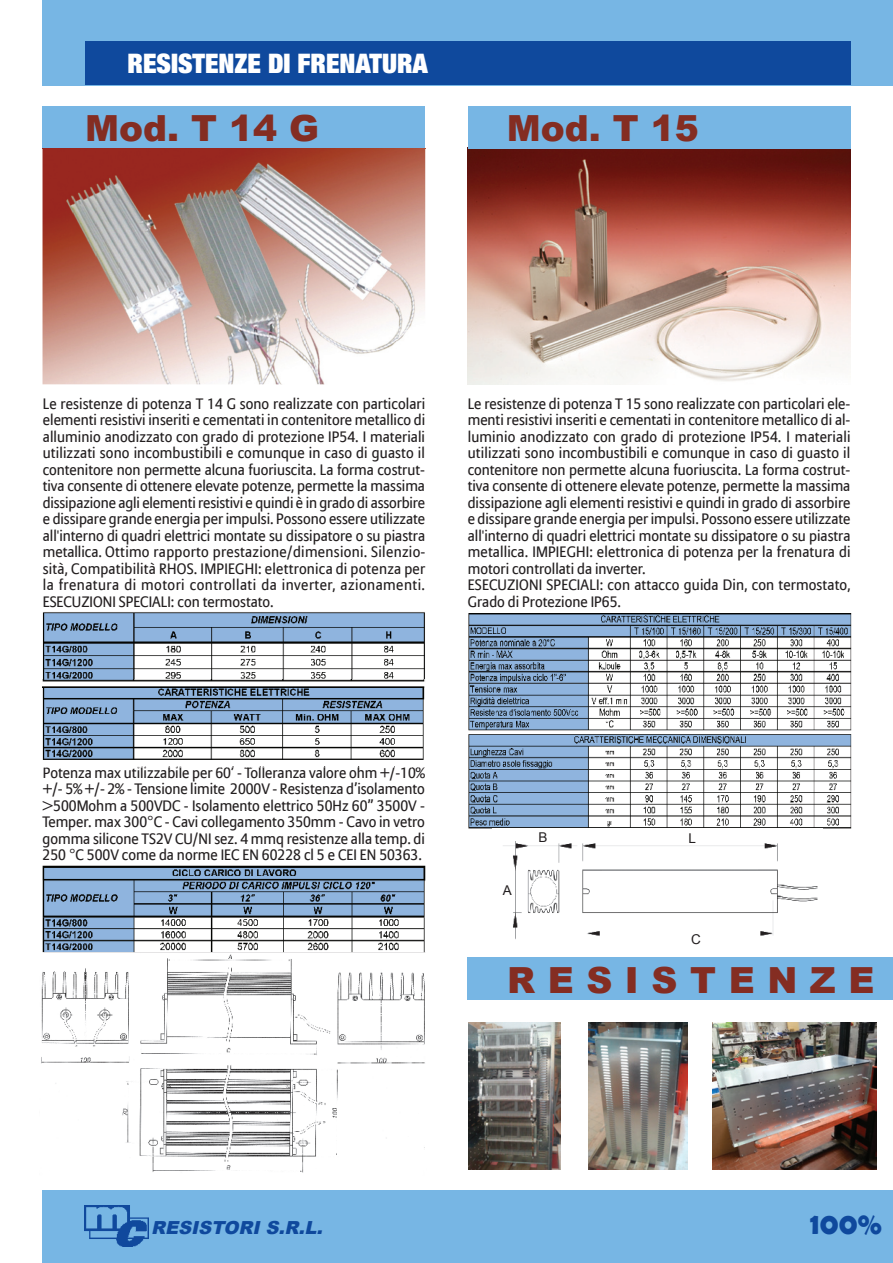
<style>
.page{position:relative;width:893px;height:1263px;background:#fff}
.page>*{position:absolute;margin:0;border:0;box-sizing:border-box;transform-origin:0 0}
.t1{font:900 36px "Arial";letter-spacing:.35em;color:#842d22}
.t2{font:700 30px "Berlin Sans FB Demi";color:#0f499d}
.t3{font:900 condensed 27px "Helvetica Neue LT Std";color:#fff}
.t4{font:italic 900 18px "Arial";color:#0f499d}
.t5{font:15px/16.5px "Allianz Sans";color:#231f20;text-align:justify}
.t6{font:13.5px "Arial";color:#231f20}
</style>
<div class="page">
<div style="left:43px;top:0;width:850px;height:85px;background:#77b6e4"></div>
<div style="left:85px;top:42px;width:765px;height:43px;background:#0f499d"></div>
<div style="left:43px;top:106px;width:382px;height:43px;background:#77b6e4"></div>
<img style="left:43px;top:149px;width:382px;height:235px">
<img style="left:468px;top:149px;width:382px;height:235px">
<div style="left:468px;top:106px;width:382px;height:43px;background:#77b6e4"></div>
<div style="left:43px;top:1191px;width:850px;height:72px;background:#77b6e4"></div>
<img style="left:43px;top:612px;width:382px;height:75px">
<img style="left:468px;top:613px;width:384px;height:216px">
<img style="left:41px;top:954px;width:384px;height:219px">
<img style="left:493px;top:828px;width:330px;height:112px">
<img style="left:43px;top:687px;width:381px;height:80px">
<img style="left:43px;top:680px;width:381px;height:7px">
<img style="left:43px;top:866px;width:382px;height:87px">
<div style="left:468px;top:957px;width:425px;height:43px;background:#77b6e4"></div>
<img style="left:712px;top:1022px;width:165px;height:147px">
<img style="left:588px;top:1022px;width:100px;height:147px">
<img style="left:469px;top:1022px;width:92px;height:147px">
<img style="left:85px;top:1206px;width:63px;height:41px">
<div style="left:688px;top:833px;width:18px;height:12px;background:#fff"></div>
<div style="left:691px;top:934px;width:18px;height:12px;background:#fff"></div>
<div style="left:538px;top:832px;width:18px;height:12px;background:#fff"></div>
<div style="left:503px;top:886px;width:11px;height:11px;background:#fff"></div>
<img style="left:335px;top:1056px;width:90px;height:8px">
<img style="left:41px;top:1056px;width:92px;height:8px">
<p class="t3" style="left:128px;top:46px;width:302px">RESISTENZE DI FRENATURA</p>
<p class="t1" style="left:85px;top:102px;width:235px">Mod. T 14 G</p>
<p class="t1" style="left:507px;top:102px;width:193px">Mod. T 15</p>
<p class="t5" style="left:43px;top:396px;width:384px">Le resistenze di potenza T 14 G sono realizzate con particolari elementi resistivi inseriti e cementati in contenitore metallico di alluminio anodizzato con grado di protezione IP54. I materiali utilizzati sono incombustibili e comunque in caso di guasto il contenitore non permette alcuna fuoriuscita. La forma costrut&shy;tiva consente di ottenere elevate potenze, permette la massima dissipazione agli elementi resistivi e quindi è in grado di assorbire e dissipare grande energia per impulsi. Possono essere utilizzate all'interno di quadri elettrici montate su dissipatore o su piastra metallica. Ottimo rapporto prestazione/dimensioni. Silenzio&shy;sità, Compatibilità RHOS. IMPIEGHI: elettronica di potenza per la frenatura di motori controllati da inverter, azionamenti.<br>ESECUZIONI SPECIALI: con termostato.</p>
<p class="t5" style="left:468px;top:396px;width:384px;text-align:left">Le resistenze di potenza T 15 sono realizzate con particolari ele&shy;menti resistivi inseriti e cementati in contenitore metallico di al&shy;luminio anodizzato con grado di protezione IP54. I materiali utilizzati sono incombustibili e comunque in caso di guasto il contenitore non permette alcuna fuoriuscita. La forma costrut&shy;tiva consente di ottenere elevate potenze, permette la massima dissipazione agli elementi resistivi e quindi in grado di assorbire e dissipare grande energia per impulsi. Possono essere utilizzate all'interno di quadri elettrici montate su dissipatore o su piastra metallica. IMPIEGHI: elettronica di potenza per la frenatura di motori controllati da inverter.<br>ESECUZIONI SPECIALI: con attacco guida Din, con termostato, Grado di Protezione IP65.</p>
<p class="t5" style="left:43px;top:765px;width:384px">Potenza max utilizzabile per 60’ - Tolleranza valore ohm +/-10% +/- 5% +/- 2% - Tensione limite 2000V - Resistenza d’isolamento &gt;500Mohm a 500VDC - Isolamento elettrico 50Hz 60” 3500V - Temper. max 300°C - Cavi collegamento 350mm - Cavo in vetro gomma silicone TS2V CU/NI sez. 4 mmq resistenze alla temp. di 250 °C 500V come da norme IEC EN 60228 cl 5 e CEI EN 50363.</p>
<p class="t6" style="left:503px;top:881px;width:11px">A</p>
<p class="t6" style="left:538px;top:828px;width:11px">B</p>
<p class="t6" style="left:688px;top:829px;width:9px">L</p>
<p class="t6" style="left:691px;top:930px;width:11px">C</p>
<p class="t1" style="left:507px;top:954px;width:369px">RESISTENZE</p>
<p class="t4" style="left:151px;top:1215px;width:178px">RESISTORI S.R.L.</p>
<p class="t2" style="left:810px;top:1206px;width:73px">100%</p>
</div>
